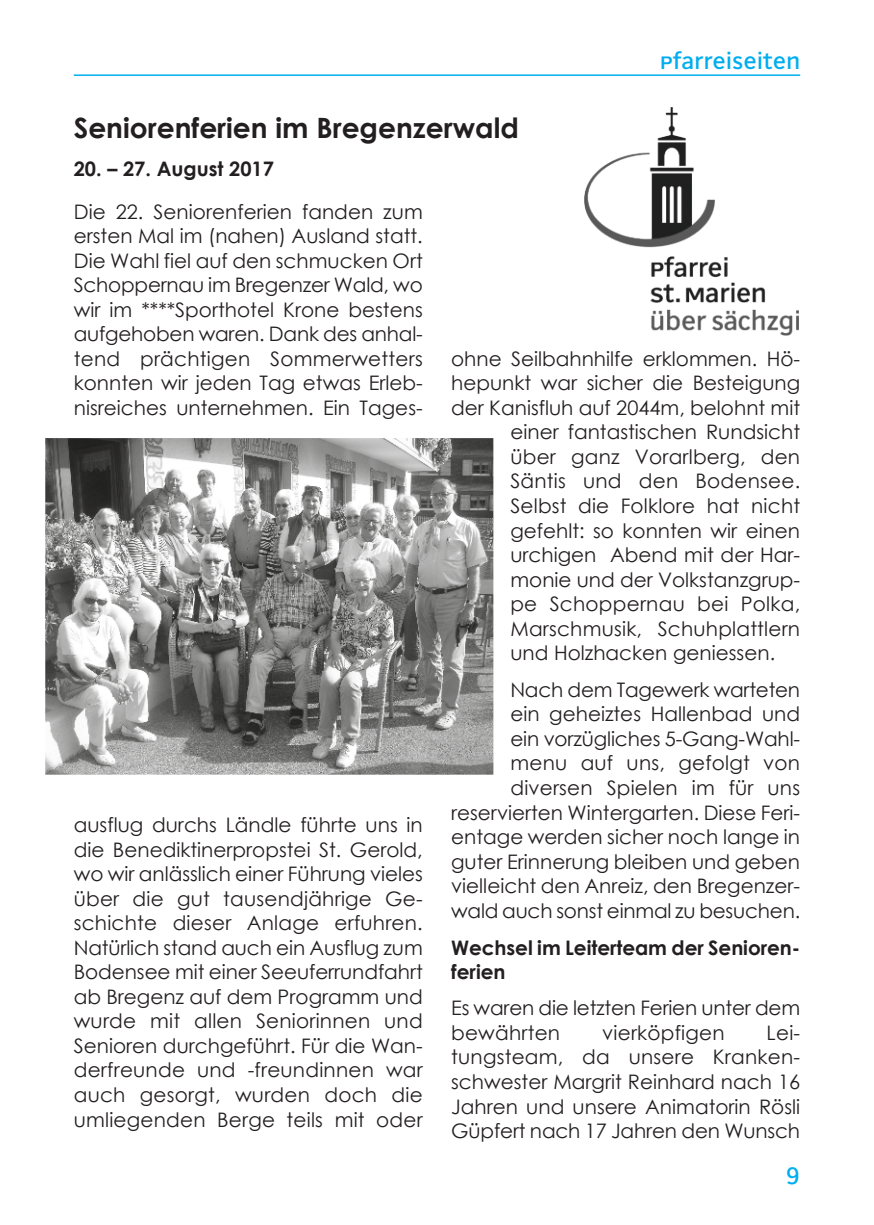
<style>
.page{position:relative;width:874px;height:1225px;background:#fff}
.page>*{position:absolute;margin:0;border:0;box-sizing:border-box;transform-origin:0 0}
.t1{font:700 28px "Century Gothic";color:#231f20}
.t2{font:500 24px "AB Newut Plain";color:#00aeef}
.t3{font:20px/24.6px "Century Gothic";color:#231f20;text-align:justify}
.t4{font:700 20px/24.6px "Century Gothic";letter-spacing:-.005em;color:#231f20}
</style>
<div class="page">
<hr style="left:74px;top:74px;width:725px;height:2px;background:#00aeef">
<img style="left:45px;top:439px;width:448px;height:336px">
<img style="left:584px;top:108px;width:214px;height:227px">
<h1 class="t1" style="left:74px;top:117px;width:446px">Seniorenferien im Bregenzerwald</h1>
<p class="t4" style="left:74px;top:158px;width:202px">20. – 27. August 2017</p>
<p class="t2" style="left:659px;top:51px;width:142px">Pfarreiseiten</p>
<p class="t3" style="left:74px;top:201px;width:350px">Die 22. Seniorenferien fanden zum ersten Mal im (nahen) Ausland statt.<br>Die Wahl fiel auf den schmucken Ort Schoppernau im Bregenzer Wald, wo wir im ****Sporthotel Krone bestens aufgehoben waren. Dank des anhal&shy;tend prächtigen Sommerwetters konnten wir jeden Tag etwas Erleb&shy;nisreiches unternehmen. Ein Tages-</p>
<p class="t3" style="left:74px;top:814px;width:350px">ausflug durchs Ländle führte uns in die Benediktinerpropstei St. Gerold, wo wir anlässlich einer Führung vieles über die gut tausendjährige Ge&shy;schichte dieser Anlage erfuhren.<br>Natürlich stand auch ein Ausflug zum Bodensee mit einer Seeuferrundfahrt ab Bregenz auf dem Programm und wurde mit allen Seniorinnen und Senioren durchgeführt. Für die Wan&shy;derfreunde und -freundinnen war auch gesorgt, wurden doch die umliegenden Berge teils mit oder</p>
<p class="t3" style="left:451px;top:348px;width:350px">ohne Seilbahnhilfe erklommen. Hö-</p>
<p class="t3" style="left:451px;top:372px;width:350px">hepunkt war sicher die Besteigung</p>
<p class="t3" style="left:451px;top:397px;width:350px">der Kanisfluh auf 2044m, belohnt mit</p>
<p class="t3" style="left:510px;top:422px;width:291px">einer fantastischen Rundsicht</p>
<p class="t3" style="left:510px;top:446px;width:291px">über ganz Vorarlberg, den</p>
<p class="t3" style="left:510px;top:471px;width:291px">Säntis und den Bodensee.</p>
<p class="t3" style="left:510px;top:495px;width:291px">Selbst die Folklore hat nicht</p>
<p class="t3" style="left:510px;top:520px;width:291px">gefehlt: so konnten wir einen</p>
<p class="t3" style="left:510px;top:544px;width:291px">urchigen Abend mit der Har-</p>
<p class="t3" style="left:510px;top:569px;width:291px">monie und der Volkstanzgrup-</p>
<p class="t3" style="left:510px;top:593px;width:291px">pe Schoppernau bei Polka,</p>
<p class="t3" style="left:510px;top:618px;width:291px">Marschmusik, Schuhplattlern</p>
<p class="t3" style="left:510px;top:642px;width:266px">und Holzhacken geniessen.</p>
<p class="t3" style="left:451px;top:679px;width:350px;text-align:right">Nach dem Tagewerk warteten<br>ein geheiztes Hallenbad und<br>ein vorzügliches 5-Gang-Wahl&shy;menu auf uns, gefolgt von diversen Spielen im für uns reservierten Wintergarten. Diese Feri&shy;entage werden sicher noch lange in guter Erinnerung bleiben und geben vielleicht den Anreiz, den Bregenzer&shy;wald auch sonst einmal zu besuchen.</p>
<p class="t4" style="left:451px;top:937px;width:350px">Wechsel im Leiterteam der Senioren&shy;ferien</p>
<p class="t3" style="left:451px;top:997px;width:350px">Es waren die letzten Ferien unter dem bewährten</p>
<p class="t3" style="left:451px;top:1022px;width:350px;text-indent:315px">Lei&shy;tungsteam, da unsere Kranken&shy;schwester Margrit Reinhard nach 16<br>Jahren und unsere Animatorin Rösli Güpfert nach 17 Jahren den Wunsch</p>
<p class="t3" style="left:602px;top:1022px;width:124px">vierköpfigen</p>
<p class="t2" style="left:785px;top:1161px;width:16px">9</p>
</div>
